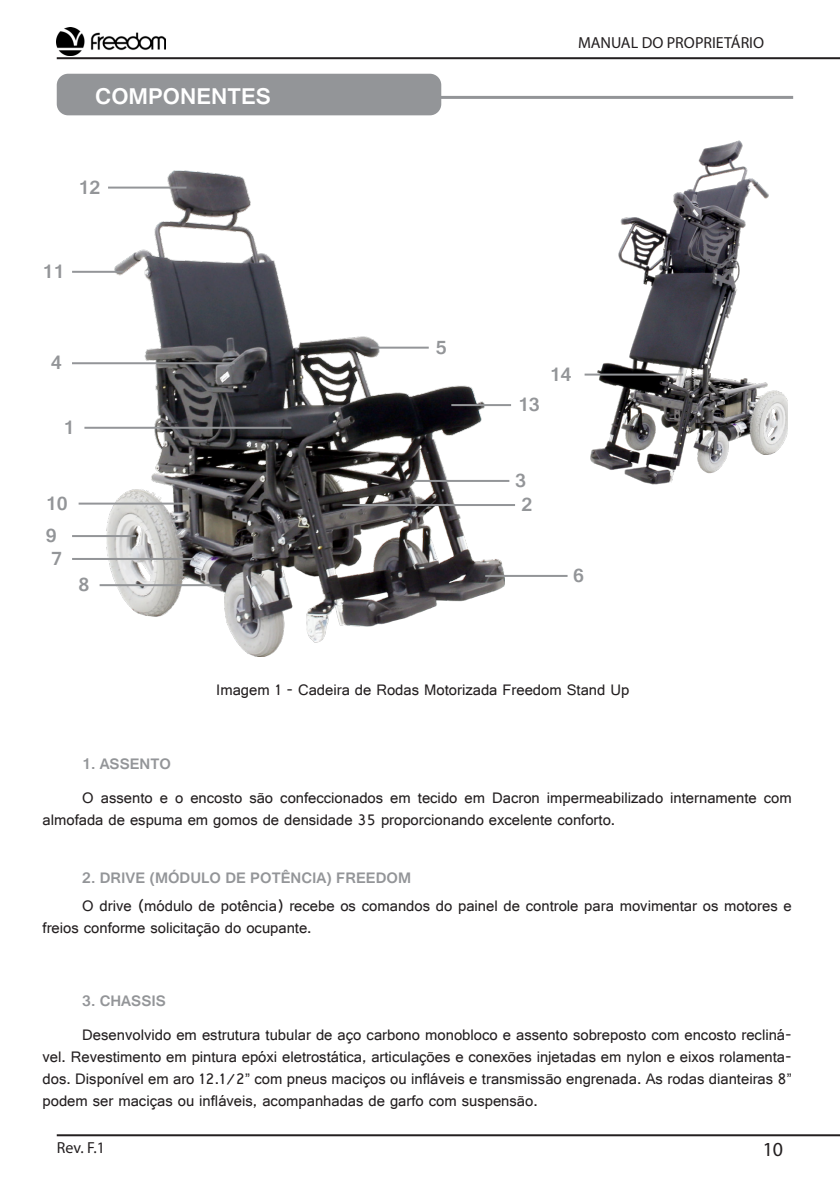
<style>
.page{position:relative;width:840px;height:1191px;background:#fff}
.page>*{position:absolute;margin:0;border:0;box-sizing:border-box;transform-origin:0 0}
.Título_1{font:700 24px "Gautami";color:#fff}
.t1{font:700 20px "Gautami";color:#939598}
.t2{font:20px "Myriad Pro";color:#231f20}
.Corpo_do_texto{font:16px/22px "Gautami";color:#231f20}
.Título_2{font:16px "Gautami";color:#231f20}
.Corpo_do_texto-2{font:700 16px "Gautami";color:#939598}
.t3{font:16px "Myriad Pro";color:#231f20}
.Título_2-2{font:700 16px "Gautami";color:#939598}
</style>
<div class="page">
<hr style="left:57px;top:57px;width:782px;height:2px;background:#231f20">
<hr style="left:57px;top:1134px;width:782px;height:2px;background:#231f20">
<img style="left:57px;top:28px;width:109px;height:28px">
<div style="left:57px;top:74px;width:384px;height:41px;background:#939598;border-radius:11px"></div>
<hr style="left:420px;top:96px;width:372px;height:3px;background:#939598">
<img style="left:107px;top:171px;width:397px;height:485px">
<hr style="left:72px;top:558px;width:122px;height:2px;background:#939598">
<hr style="left:342px;top:504px;width:172px;height:2px;background:#939598">
<hr style="left:370px;top:347px;width:58px;height:2px;background:#939598">
<hr style="left:84px;top:427px;width:207px;height:2px;background:#939598">
<hr style="left:72px;top:362px;width:162px;height:2px;background:#939598">
<hr style="left:485px;top:575px;width:82px;height:2px;background:#939598">
<hr style="left:451px;top:404px;width:60px;height:2px;background:#939598">
<hr style="left:413px;top:480px;width:96px;height:2px;background:#939598">
<hr style="left:108px;top:187px;width:78px;height:2px;background:#939598">
<img style="left:590px;top:141px;width:197px;height:344px">
<hr style="left:99px;top:584px;width:122px;height:2px;background:#939598">
<hr style="left:72px;top:535px;width:64px;height:2px;background:#939598">
<hr style="left:79px;top:502px;width:107px;height:2px;background:#939598">
<hr style="left:72px;top:271px;width:51px;height:2px;background:#939598">
<hr style="left:584px;top:373px;width:98px;height:2px;background:#939598">
<p class="Título_1" style="left:95px;top:82px;width:177px">COMPONENTES</p>
<p class="t1" style="left:79px;top:175px;width:23px">12</p>
<p class="t1" style="left:43px;top:259px;width:23px">11</p>
<p class="t1" style="left:51px;top:351px;width:12px">4</p>
<p class="t1" style="left:63px;top:415px;width:12px">1</p>
<p class="t1" style="left:46px;top:491px;width:23px">10</p>
<p class="t1" style="left:46px;top:523px;width:12px">9</p>
<p class="t1" style="left:51px;top:546px;width:12px">7</p>
<p class="t1" style="left:79px;top:572px;width:12px">8</p>
<p class="t3" style="left:577px;top:32px;width:187px">MANUAL DO PROPRIETÁRIO</p>
<p class="t1" style="left:435px;top:335px;width:12px">5</p>
<p class="t1" style="left:517px;top:392px;width:23px">13</p>
<p class="t1" style="left:549px;top:362px;width:23px">14</p>
<p class="t1" style="left:514px;top:468px;width:12px">3</p>
<p class="t1" style="left:521px;top:492px;width:12px">2</p>
<p class="t1" style="left:573px;top:563px;width:12px">6</p>
<p class="Título_2" style="left:216px;top:680px;width:414px">Imagem 1 - Cadeira de Rodas Motorizada Freedom Stand Up</p>
<p class="Título_2-2" style="left:82px;top:754px;width:90px">1. ASSENTO</p>
<p class="Corpo_do_texto" style="left:43px;top:786px;width:750px;text-indent:40px">O assento e o encosto são confeccionados em tecido em Dacron impermeabilizado internamente com almofada de espuma em gomos de densidade 35 proporcionando excelente conforto.</p>
<p class="Corpo_do_texto-2" style="left:82px;top:867px;width:330px">2. DRIVE (MÓDULO DE POTÊNCIA) FREEDOM</p>
<p class="Corpo_do_texto" style="left:43px;top:895px;width:750px;text-indent:40px">O drive (módulo de potência) recebe os comandos do painel de controle para movimentar os motores e freios conforme solicitação do ocupante.</p>
<p class="Título_2-2" style="left:82px;top:991px;width:85px">3. CHASSIS</p>
<p class="Corpo_do_texto" style="left:43px;top:1023px;width:750px;text-align:justify;text-indent:40px">Desenvolvido em estrutura tubular de aço carbono monobloco e assento sobreposto com encosto recliná&shy;vel. Revestimento em pintura epóxi eletrostática, articulações e conexões injetadas em nylon e eixos rolamenta&shy;dos. Disponível em aro 12.1/2” com pneus maciços ou infláveis e transmissão engrenada. As rodas dianteiras 8” podem ser maciças ou infláveis, acompanhadas de garfo com suspensão.</p>
<p class="t3" style="left:57px;top:1138px;width:50px">Rev. F.1</p>
<p class="t2" style="left:762px;top:1137px;width:22px">10</p>
</div>
